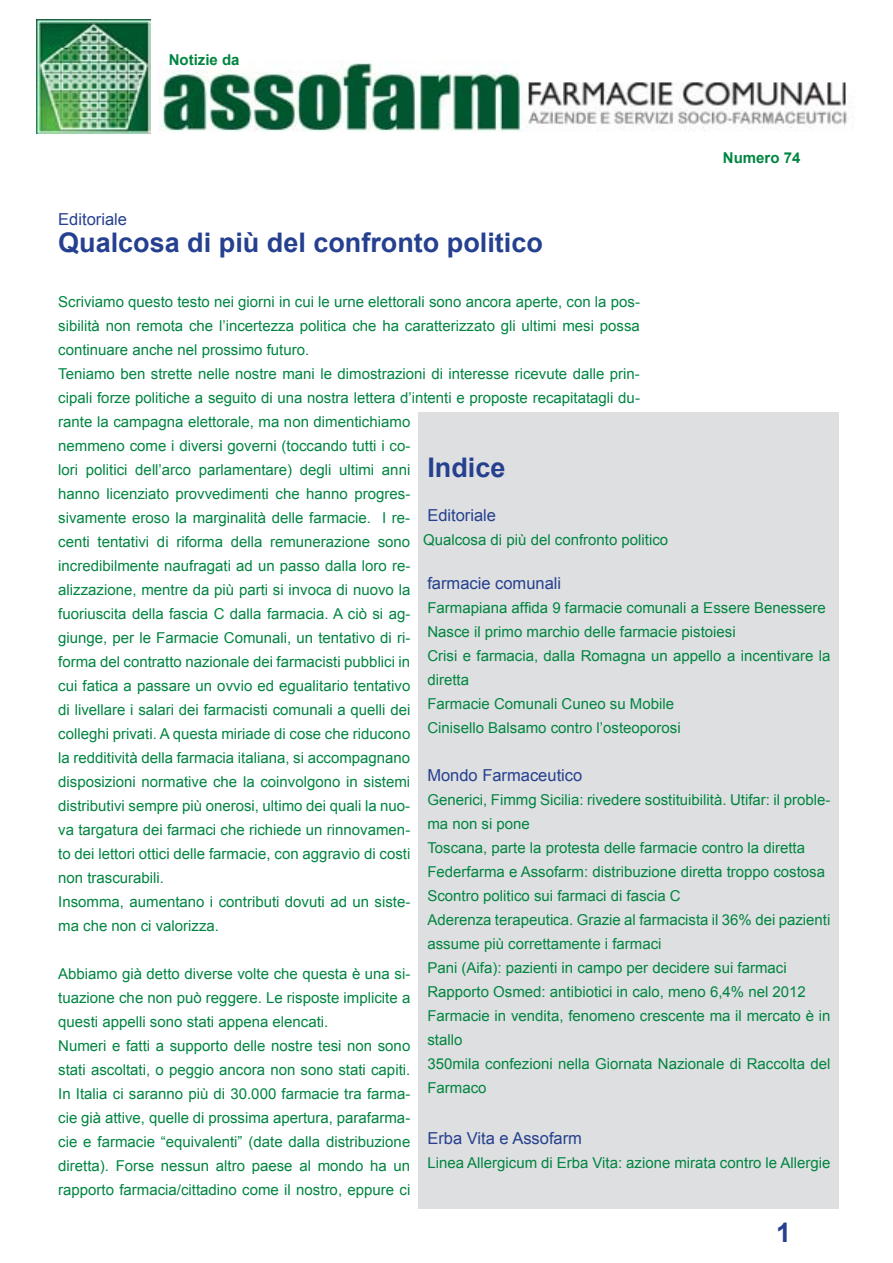
<style>
.page{position:relative;width:893px;height:1263px;background:#fff}
.page>*{position:absolute;margin:0;border:0;box-sizing:border-box;transform-origin:0 0}
.t1{font:700 27px "Arial";color:#25408f}
.t2{font:16.5px "Arial";color:#25408f}
.t3{font:15px/24px "Arial";color:#008541}
.t4{font:700 15px "Arial";color:#008541}
</style>
<div class="page">
<img style="left:158px;top:62px;width:689px;height:70px">
<img style="left:37px;top:20px;width:113px;height:113px">
<div style="left:419px;top:412px;width:420px;height:797px;background:#dedfe0"></div>
<p class="t4" style="left:169px;top:50px;width:72px">Notizie da</p>
<p class="t2" style="left:58px;top:208px;width:70px">Editoriale</p>
<h1 class="t1" style="left:58px;top:224px;width:486px">Qualcosa di più del confronto politico</h1>
<p class="t4" style="left:723px;top:147px;width:79px">Numero 74</p>
<p class="t3" style="left:58px;top:290px;width:583px">Scriviamo questo testo nei giorni in cui le urne elettorali sono ancora aperte, con la pos&shy;sibilità non remota che l’incertezza politica che ha caratterizzato gli ultimi mesi possa continuare anche nel prossimo futuro.<br>Teniamo ben strette nelle nostre mani le dimostrazioni di interesse ricevute dalle prin&shy;cipali forze politiche a seguito di una nostra lettera d’intenti e proposte recapitatagli du&shy;rante la campagna elettorale, ma non dimentichiamo<br>nemmeno come i diversi governi (toccando tutti i co-<br>lori politici dell’arco parlamentare) degli ultimi anni<br>hanno licenziato provvedimenti che hanno progres-<br>sivamente eroso la marginalità delle farmacie. I re-<br>centi tentativi di riforma della remunerazione sono<br>incredibilmente naufragati ad un passo dalla loro re-<br>alizzazione, mentre da più parti si invoca di nuovo la<br>fuoriuscita della fascia C dalla farmacia. A ciò si ag-<br>giunge, per le Farmacie Comunali, un tentativo di ri-<br>forma del contratto nazionale dei farmacisti pubblici in<br>cui fatica a passare un ovvio ed egualitario tentativo<br>di livellare i salari dei farmacisti comunali a quelli dei<br>colleghi privati. A questa miriade di cose che riducono<br>la redditività della farmacia italiana, si accompagnano<br>disposizioni normative che la coinvolgono in sistemi<br>distributivi sempre più onerosi, ultimo dei quali la nuo-<br>va targatura dei farmaci che richiede un rinnovamen-<br>to dei lettori ottici delle farmacie, con aggravio di costi<br>non trascurabili.<br>Insomma, aumentano i contributi dovuti ad un siste-<br>ma che non ci valorizza.</p>
<p class="t3" style="left:58px;top:962px;width:354px">Abbiamo già detto diverse volte che questa è una si&shy;tuazione che non può reggere. Le risposte implicite a questi appelli sono stati appena elencati.<br>Numeri e fatti a supporto delle nostre tesi non sono stati ascoltati, o peggio ancora non sono stati capiti.<br>In Italia ci saranno più di 30.000 farmacie tra farma&shy;cie già attive, quelle di prossima apertura, parafarma&shy;cie e farmacie “equivalenti” (date dalla distribuzione diretta). Forse nessun altro paese al mondo ha un rapporto farmacia/cittadino come il nostro, eppure ci</p>
<h1 class="t1" style="left:427px;top:450px;width:80px">Indice</h1>
<p class="t2" style="left:427px;top:505px;width:70px">Editoriale</p>
<p class="t3" style="left:423px;top:528px;width:247px">Qualcosa di più del confronto politico</p>
<p class="t2" style="left:427px;top:572px;width:135px">farmacie comunali</p>
<p class="t3" style="left:427px;top:596px;width:405px">Farmapiana affida 9 farmacie comunali a Essere Benessere Nasce il primo marchio delle farmacie pistoiesi<br>Crisi e farmacia, dalla Romagna un appello a incentivare la diretta<br>Farmacie Comunali Cuneo su Mobile<br>Cinisello Balsamo contro l’osteoporosi</p>
<p class="t2" style="left:427px;top:764px;width:156px">Mondo Farmaceutico</p>
<p class="t3" style="left:427px;top:788px;width:405px">Generici, Fimmg Sicilia: rivedere sostituibilità. Utifar: il proble&shy;ma non si pone<br>Toscana, parte la protesta delle farmacie contro la diretta Federfarma e Assofarm: distribuzione diretta troppo costosa Scontro politico sui farmaci di fascia C<br>Aderenza terapeutica. Grazie al farmacista il 36% dei pazienti assume più correttamente i farmaci<br>Pani (Aifa): pazienti in campo per decidere sui farmaci Rapporto Osmed: antibiotici in calo, meno 6,4% nel 2012<br>Farmacie in vendita, fenomeno crescente ma il mercato è in stallo<br>350mila confezioni nella Giornata Nazionale di Raccolta del Farmaco</p>
<p class="t2" style="left:427px;top:1127px;width:156px">Erba Vita e Assofarm</p>
<p class="t3" style="left:427px;top:1151px;width:405px">Linea Allergicum di Erba Vita: azione mirata contro le Allergie</p>
<h1 class="t1" style="left:776px;top:1215px;width:17px">1</h1>
</div>
